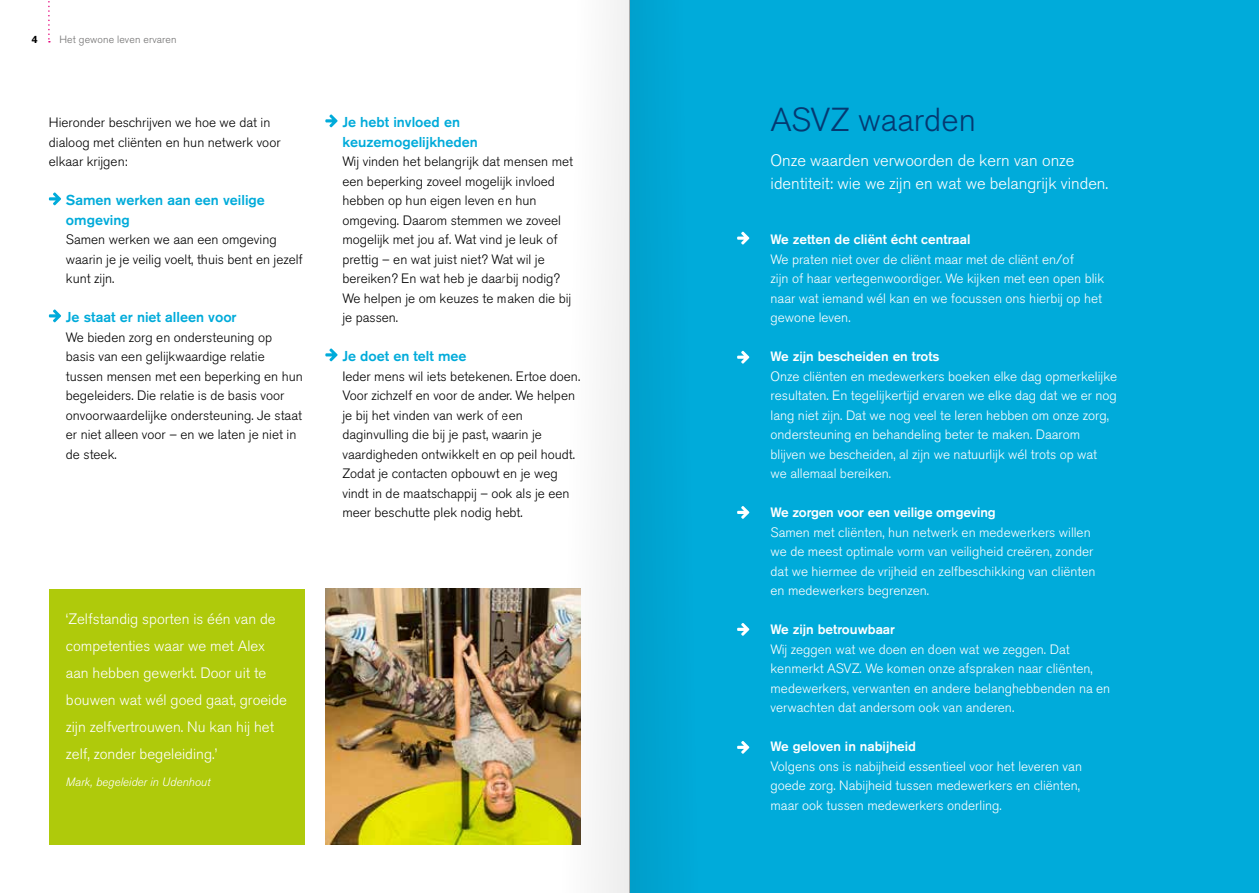
<style>
.page{position:relative;width:1259px;height:893px;background:#fff}
.page>*{position:absolute;margin:0;border:0;box-sizing:border-box;transform-origin:0 0}
.t1{font:300 33px "Akzidenz Grotesk BE";color:#053971}
.t2{font:300 16.5px/22.5px "Akzidenz Grotesk BE";color:#fff}
.t3{font:300 15px/27px "Akzidenz Grotesk BE";color:#fff}
.t4{font:500 14.25px/19.5px "Akzidenz Grotesk BE";color:#00abda}
.t5{font:300 13.5px/19.5px "Akzidenz Grotesk BE";color:#fff}
.t6{font:300 13.5px/19.5px "Akzidenz Grotesk BE";color:#000}
.t7{font:500 13.5px "Akzidenz Grotesk BE";color:#fff}
.t8{font:italic 300 12px "Akzidenz Grotesk BE";color:#fff}
.t9{font:300 10.5px "Akzidenz Grotesk BE";letter-spacing:.01em;color:#706f6f}
.t10{font:700 10.5px "Akzidenz Grotesk BE";color:#000}
</style>
<div class="page">
<svg style="left:48px;top:1px;width:2px;height:42px"></svg>
<div style="left:629px;top:0;width:630px;height:893px;background:#00abda"></div>
<div style="left:49px;top:589px;width:255px;height:255px;background:#afca0b"></div>
<img style="left:325px;top:589px;width:178px;height:255px">
<svg style="left:325px;top:114px;width:12px;height:13px"></svg>
<svg style="left:325px;top:348px;width:12px;height:13px"></svg>
<svg style="left:49px;top:192px;width:12px;height:13px"></svg>
<svg style="left:49px;top:309px;width:12px;height:13px"></svg>
<div style="left:629px;top:0;width:126px;height:893px;background:linear-gradient(to right,#00a1ce,#03afde)"></div>
<svg style="left:503px;top:0;width:126px;height:893px"></svg>
<hr style="left:629px;top:0;width:1px;height:893px;background:#aaa">
<p class="t10" style="left:32px;top:33px;width:7px">4</p>
<p class="t9" style="left:60px;top:33px;width:119px">Het gewone leven ervaren</p>
<p class="t6" style="left:49px;top:113px;width:233px">Hieronder beschrijven we hoe we dat in dialoog met cliënten en hun netwerk voor elkaar krijgen:</p>
<p class="t4" style="left:66px;top:190px;width:200px">Samen werken aan een veilige omgeving</p>
<p class="t6" style="left:66px;top:230px;width:238px">Samen werken we aan een omgeving waarin je je veilig voelt, thuis bent en jezelf kunt zijn.</p>
<p class="t4" style="left:66px;top:307px;width:172px">Je staat er niet alleen voor</p>
<p class="t6" style="left:66px;top:328px;width:238px">We bieden zorg en ondersteuning op basis van een gelijkwaardige relatie tussen mensen met een beperking en hun begeleiders. Die relatie is de basis voor onvoorwaardelijke ondersteuning. Je staat er niet alleen voor – en we laten je niet in de steek.</p>
<p class="t3" style="left:66px;top:605px;width:223px">‘Zelfstandig sporten is één van de competenties waar we met Alex aan hebben gewerkt. Door uit te bouwen wat wél goed gaat, groeide zijn zelfvertrouwen. Nu kan hij het zelf, zonder begeleiding.’</p>
<p class="t8" style="left:66px;top:775px;width:146px">Mark, begeleider in Udenhout</p>
<p class="t4" style="left:342px;top:112px;width:137px">Je hebt invloed en keuzemogelijkheden</p>
<p class="t6" style="left:342px;top:152px;width:232px">Wij vinden het belangrijk dat mensen met een beperking zoveel mogelijk invloed hebben op hun eigen leven en hun omgeving. Daarom stemmen we zoveel mogelijk met jou af. Wat vind je leuk of prettig – en wat juist niet? Wat wil je bereiken? En wat heb je daarbij nodig?<br>We helpen je om keuzes te maken die bij je passen.</p>
<p class="t4" style="left:342px;top:346px;width:126px">Je doet en telt mee</p>
<p class="t6" style="left:342px;top:367px;width:239px">Ieder mens wil iets betekenen. Ertoe doen.<br>Voor zichzelf en voor de ander. We helpen je bij het vinden van werk of een daginvulling die bij je past, waarin je vaardigheden ontwikkelt en op peil houdt.<br>Zodat je contacten opbouwt en je weg vindt in de maatschappij – ook als je een meer beschutte plek nodig hebt.</p>
<h1 class="t1" style="left:770px;top:101px;width:207px">ASVZ waarden</h1>
<p class="t2" style="left:770px;top:150px;width:339px">Onze waarden verwoorden de kern van onze identiteit: wie we zijn en wat we belangrijk vinden.</p>
<p class="t7" style="left:770px;top:231px;width:201px">We zetten de cliënt écht centraal</p>
<p class="t5" style="left:770px;top:250px;width:335px">We praten niet over de cliënt maar met de cliënt en/of<br>zijn of haar vertegenwoordiger. We kijken met een open blik naar wat iemand wél kan en we focussen ons hierbij op het gewone leven.</p>
<p class="t7" style="left:770px;top:348px;width:171px">We zijn bescheiden en trots</p>
<p class="t5" style="left:770px;top:367px;width:348px">Onze cliënten en medewerkers boeken elke dag opmerkelijke resultaten. En tegelijkertijd ervaren we elke dag dat we er nog lang niet zijn. Dat we nog veel te leren hebben om onze zorg, ondersteuning en behandeling beter te maken. Daarom blijven we bescheiden, al zijn we natuurlijk wél trots op wat<br>we allemaal bereiken.</p>
<p class="t7" style="left:770px;top:504px;width:227px">We zorgen voor een veilige omgeving</p>
<p class="t5" style="left:770px;top:523px;width:326px">Samen met cliënten, hun netwerk en medewerkers willen we de meest optimale vorm van veiligheid creëren, zonder dat we hiermee de vrijheid en zelfbeschikking van cliënten en medewerkers begrenzen.</p>
<p class="t7" style="left:770px;top:621px;width:126px">We zijn betrouwbaar</p>
<p class="t5" style="left:770px;top:640px;width:341px">Wij zeggen wat we doen en doen wat we zeggen. Dat kenmerkt ASVZ. We komen onze afspraken naar cliënten, medewerkers, verwanten en andere belanghebbenden na en verwachten dat andersom ook van anderen.</p>
<p class="t7" style="left:770px;top:738px;width:147px">We geloven in nabijheid</p>
<p class="t5" style="left:770px;top:757px;width:313px">Volgens ons is nabijheid essentieel voor het leveren van goede zorg. Nabijheid tussen medewerkers en cliënten, maar ook tussen medewerkers onderling.</p>
</div>
